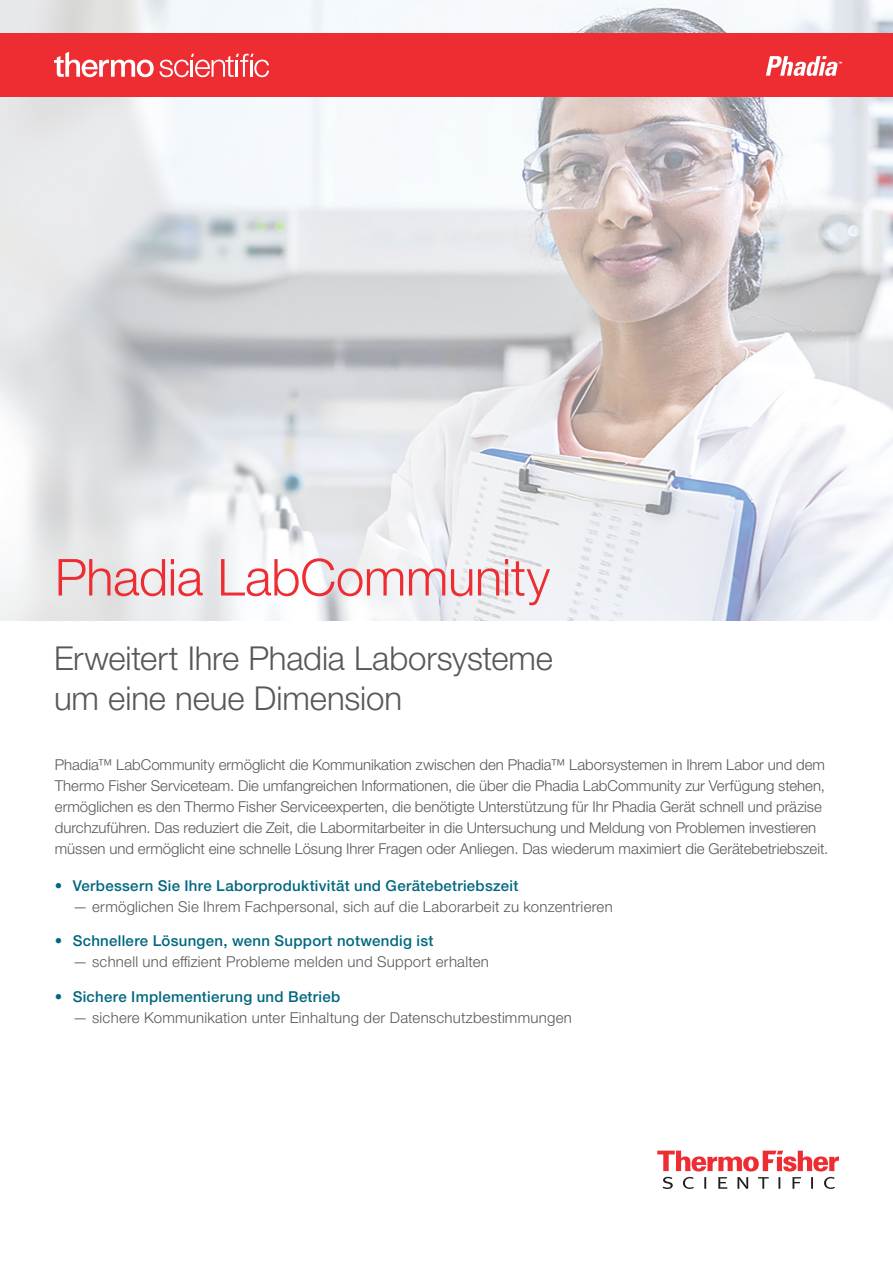
<style>
.page{position:relative;width:893px;height:1263px;background:#fff}
.page>*{position:absolute;margin:0;border:0;box-sizing:border-box;transform-origin:0 0}
.Headline{font:300 51px "Helvetica Neue LTW1 G";letter-spacing:-.01em;color:#ee2d33}
.Subhead_Main{font:300 33px/40.5px "Helvetica Neue LTW1 G";letter-spacing:-.005em;color:#57585a}
.t1{font:300 15px/21px "Helvetica Neue LTW1 G";color:#57585a}
.t2{font:500 15px "Helvetica Neue LTW1 G";letter-spacing:.02em;color:#00687f}
.s1{font-weight:300}
</style>
<div class="page">
<img style="left:0;top:0;width:893px;height:620px">
<svg style="left:657px;top:1150px;width:182px;height:21px"></svg>
<svg style="left:663px;top:1177px;width:172px;height:12px"></svg>
<div style="left:0;top:33px;width:893px;height:63px;background:#ee2d33"></div>
<svg style="left:54px;top:52px;width:215px;height:25px"></svg>
<svg style="left:766px;top:56px;width:76px;height:20px"></svg>
<p class="Headline" style="left:55px;top:546px;width:497px">Phadia LabCommunity</p>
<p class="Subhead_Main" style="left:54px;top:638px;width:501px">Erweitert Ihre Phadia Laborsysteme um eine neue Dimension</p>
<p class="t1" style="left:55px;top:754px;width:775px">Phadia™ LabCommunity ermöglicht die Kommunikation zwischen den Phadia™ Laborsystemen in Ihrem Labor und dem Thermo Fisher Serviceteam. Die umfangreichen Informationen, die über die Phadia LabCommunity zur Verfügung stehen, ermöglichen es den Thermo Fisher Serviceexperten, die benötigte Unterstützung für Ihr Phadia Gerät schnell und präzise durchzuführen. Das reduziert die Zeit, die Labormitarbeiter in die Untersuchung und Meldung von Problemen investieren müssen und ermöglicht eine schnelle Lösung Ihrer Fragen oder Anliegen. Das wiederum maximiert die Gerätebetriebszeit.</p>
<p class="t2" style="left:55px;top:877px;width:465px"><span class="s1">•</span> Verbessern Sie Ihre Laborproduktivität und Gerätebetriebszeit</p>
<p class="t1" style="left:73px;top:896px;width:542px">— ermöglichen Sie Ihrem Fachpersonal, sich auf die Laborarbeit zu konzentrieren</p>
<p class="t2" style="left:55px;top:932px;width:380px"><span class="s1">•</span> Schnellere Lösungen, wenn Support notwendig ist</p>
<p class="t1" style="left:73px;top:951px;width:418px">— schnell und effizient Probleme melden und Support erhalten</p>
<p class="t2" style="left:55px;top:988px;width:287px"><span class="s1">•</span> Sichere Implementierung und Betrieb</p>
<p class="t1" style="left:73px;top:1007px;width:501px">— sichere Kommunikation unter Einhaltung der Datenschutzbestimmungen</p>
</div>
